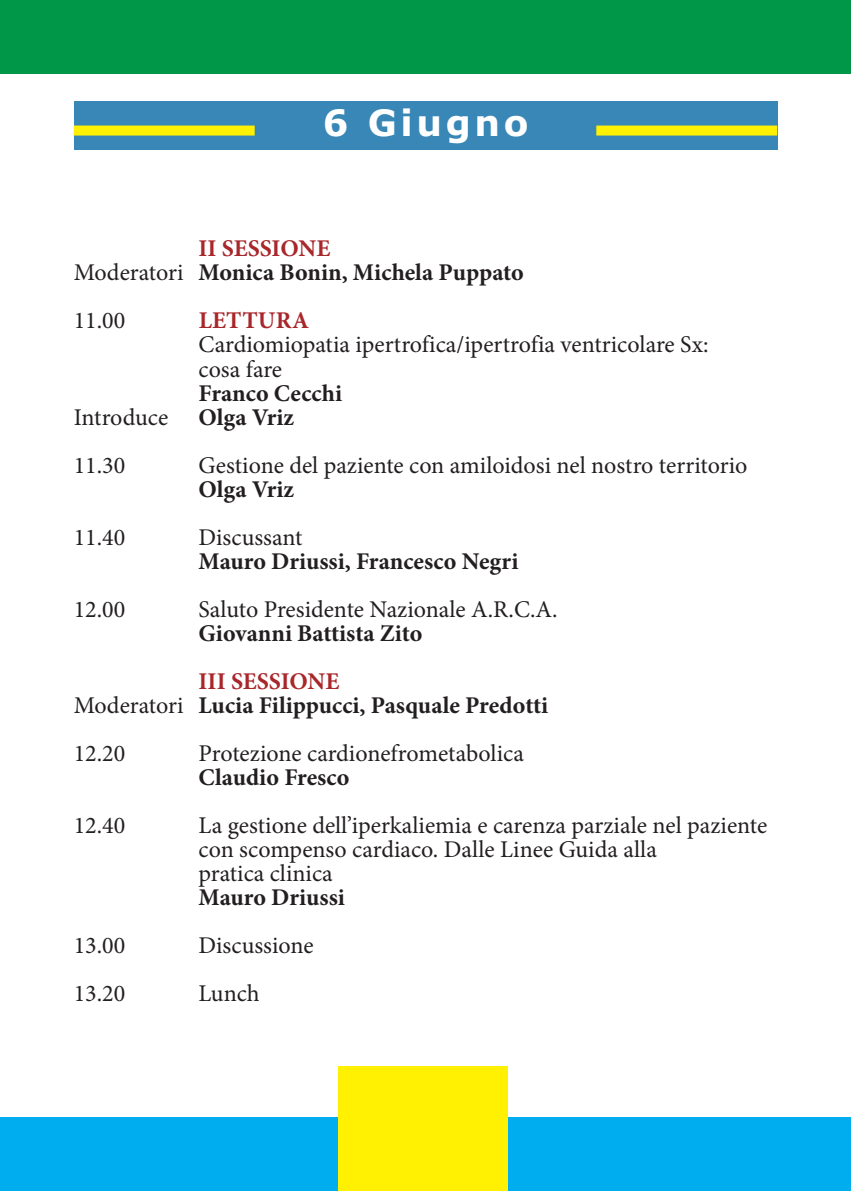
<style>
.page{position:relative;width:851px;height:1191px;background:#fff}
.page>*{position:absolute;margin:0;border:0;box-sizing:border-box;transform-origin:0 0}
.t1{font:700 36px "Verdana";letter-spacing:.1em;color:#fff}
.t2{font:24px/24px "Minion Pro";color:#231f20}
.t3{font:700 24px/24px "Minion Pro";color:#231f20}
.t4{font:700 24px "Minion Pro";letter-spacing:.01em;color:#a8272b}
.s1{color:#a8272b}
.s2{font-weight:400}
</style>
<div class="page">
<div style="left:0;top:0;width:850px;height:74px;background:#009848"></div>
<div style="left:74px;top:102px;width:703px;height:48px;background:#3887b6"></div>
<div style="left:74px;top:126px;width:180px;height:10px;background:#fff101"></div>
<div style="left:596px;top:126px;width:181px;height:10px;background:#fff101"></div>
<div style="left:0;top:1117px;width:850px;height:74px;background:#00aeef"></div>
<div style="left:338px;top:1066px;width:170px;height:125px;background:#fff101"></div>
<h1 class="t1" style="left:322px;top:99px;width:207px">6 Giugno</h1>
<p class="t3" style="left:74px;top:239px;width:451px;text-indent:125px"><span class="s1">II SESSIONE<br></span><span class="s2">Moderatori</span> Monica Bonin, Michela Puppato</p>
<p class="t2" style="left:74px;top:311px;width:53px">11.00</p>
<p class="t4" style="left:199px;top:312px;width:112px">LETTURA</p>
<p class="t2" style="left:198px;top:335px;width:511px">Cardiomiopatia ipertrofica/ipertrofia ventricolare Sx: cosa fare</p>
<p class="t3" style="left:198px;top:383px;width:145px">Franco Cecchi</p>
<p class="t2" style="left:74px;top:407px;width:96px">Introduce</p>
<p class="t3" style="left:198px;top:407px;width:97px">Olga Vriz</p>
<p class="t2" style="left:74px;top:455px;width:53px">11.30</p>
<p class="t2" style="left:198px;top:455px;width:550px">Gestione del paziente con amiloidosi nel nostro territorio</p>
<p class="t3" style="left:198px;top:479px;width:97px">Olga Vriz</p>
<p class="t2" style="left:74px;top:527px;width:53px">11.40</p>
<p class="t2" style="left:198px;top:527px;width:105px">Discussant</p>
<p class="t3" style="left:198px;top:551px;width:321px">Mauro Driussi, Francesco Negri</p>
<p class="t2" style="left:74px;top:599px;width:53px">12.00</p>
<p class="t2" style="left:198px;top:599px;width:360px">Saluto Presidente Nazionale A.R.C.A.</p>
<p class="t3" style="left:198px;top:623px;width:225px">Giovanni Battista Zito</p>
<p class="t3" style="left:74px;top:671px;width:476px;text-indent:125px"><span class="s1">III SESSIONE<br></span><span class="s2">Moderatori</span> Lucia Filippucci, Pasquale Predotti</p>
<p class="t2" style="left:74px;top:743px;width:53px">12.20</p>
<p class="t2" style="left:198px;top:743px;width:327px">Protezione cardionefrometabolica</p>
<p class="t3" style="left:198px;top:767px;width:152px">Claudio Fresco</p>
<p class="t2" style="left:74px;top:815px;width:53px">12.40</p>
<p class="t2" style="left:198px;top:815px;width:570px">La gestione dell’iperkaliemia e carenza parziale nel paziente con scompenso cardiaco. Dalle Linee Guida alla<br>pratica clinica</p>
<p class="t3" style="left:198px;top:887px;width:148px">Mauro Driussi</p>
<p class="t2" style="left:74px;top:935px;width:53px">13.00</p>
<p class="t2" style="left:198px;top:935px;width:117px">Discussione</p>
<p class="t2" style="left:74px;top:983px;width:53px">13.20</p>
<p class="t2" style="left:198px;top:983px;width:63px">Lunch</p>
</div>
